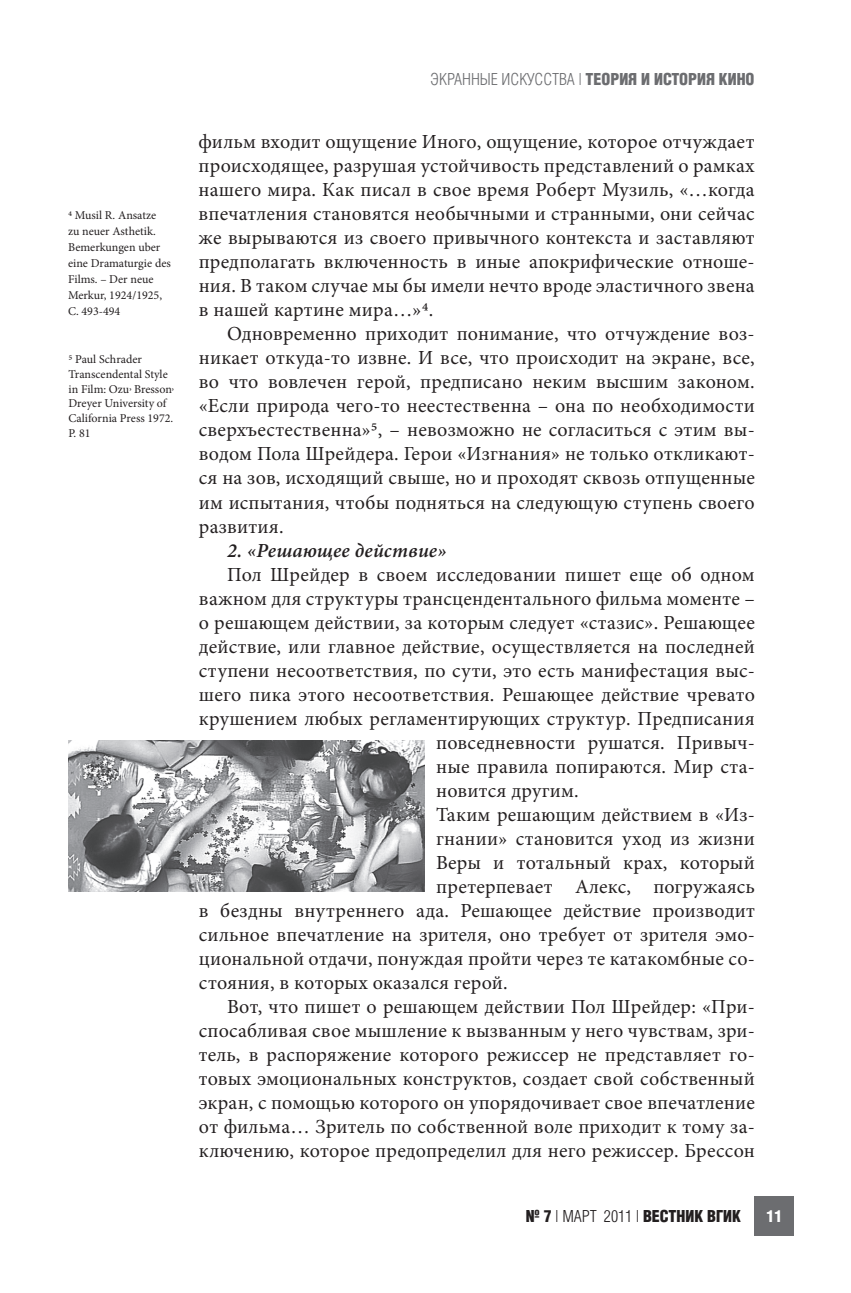
<style>
.page{position:relative;width:851px;height:1293px;background:#fff}
.page>*{position:absolute;margin:0;border:0;box-sizing:border-box;transform-origin:0 0}
.t1{font:20px/24px "Minion Pro";letter-spacing:.01em;color:#231f20;text-align:justify}
.t2{font:italic 600 20px "Minion Pro";letter-spacing:.01em;color:#231f20}
.t3{font:16px "AG Letterica Cond L";color:#6c6d70}
.t4{font:700 16px "AG Letterica Cond L";color:#231f20}
.t5{font:700 16px "AG Letterica Cond L";color:#fff}
.t6{font:12px/16px "Minion Pro";color:#231f20}
.s1{font-weight:700}
.s2{font-weight:400}
</style>
<div class="page">
<div style="left:754px;top:1196px;width:40px;height:40px;background:#6c6d70"></div>
<img style="left:68px;top:740px;width:356px;height:152px">
<p class="t6" style="left:68px;top:207px;width:104px">4 Musil R. Ansatze<br>zu neuer Asthetik.<br>Bemerkungen uber eine Dramaturgie des<br>Films. – Der neue<br>Merkur, 1924/1925,<br>C. 493-494</p>
<p class="t6" style="left:68px;top:352px;width:107px;line-height:14.6px">5 Paul Schrader<br>Transcendental Style in Film: Ozu, Bresson,<br>Dreyer University of<br>California Press 1972.<br>P. 81</p>
<p class="t3" style="left:430px;top:70px;width:326px">ЭКРАННЫЕ ИСКУССТВА | <span class="s1">ТЕОРИЯ И ИСТОРИЯ КИНО</span></p>
<p class="t1" style="left:198px;top:130px;width:557px">фильм входит ощущение Иного, ощущение, которое отчуждает происходящее, разрушая устойчивость представлений о рамках нашего мира. Как писал в свое время Роберт Музиль, «…когда впечатления становятся необычными и странными, они сейчас же вырываются из своего привычного контекста и заставляют предполагать включенность в иные апокрифические отноше&shy;ния. В таком случае мы бы имели нечто вроде эластичного звена в нашей картине мира…»4.</p>
<p class="t1" style="left:199px;top:322px;width:557px;text-indent:28px">Одновременно приходит понимание, что отчуждение воз&shy;никает откуда-то извне. И все, что происходит на экране, все, во что вовлечен герой, предписано неким высшим законом. «Если природа чего-то неестественна – она по необходимости сверхъестественна»5, – невозможно не согласиться с этим вы&shy;водом Пола Шрейдера. Герои «Изгнания» не только откликают&shy;ся на зов, исходящий свыше, но и проходят сквозь отпущенные им испытания, чтобы подняться на следующую ступень своего развития.</p>
<p class="t2" style="left:227px;top:536px;width:221px">2. «Решающее действие»</p>
<p class="t1" style="left:227px;top:562px;width:529px">Пол Шрейдер в своем исследовании пишет еще об одном</p>
<p class="t1" style="left:199px;top:586px;width:557px">важном для структуры трансцендентального фильма моменте –</p>
<p class="t1" style="left:199px;top:610px;width:557px">о решающем действии, за которым следует «стазис». Решающее</p>
<p class="t1" style="left:199px;top:634px;width:557px">действие, или главное действие, осуществляется на последней</p>
<p class="t1" style="left:199px;top:658px;width:557px">ступени несоответствия, по сути, это есть манифестация выс-</p>
<p class="t1" style="left:199px;top:682px;width:557px">шего пика этого несоответствия. Решающее действие чревато</p>
<p class="t1" style="left:199px;top:706px;width:557px">крушением любых регламентирующих структур. Предписания</p>
<p class="t1" style="left:436px;top:730px;width:320px">повседневности рушатся. Привыч-</p>
<p class="t1" style="left:436px;top:754px;width:320px">ные правила попираются. Мир ста-</p>
<p class="t1" style="left:436px;top:778px;width:144px">новится другим.</p>
<p class="t1" style="left:436px;top:802px;width:320px">Таким решающим действием в «Из-</p>
<p class="t1" style="left:436px;top:826px;width:320px">гнании» становится уход из жизни</p>
<p class="t1" style="left:436px;top:850px;width:320px">Веры и тотальный крах, который</p>
<p class="t1" style="left:436px;top:874px;width:320px">претерпевает Алекс, погружаясь</p>
<p class="t1" style="left:199px;top:898px;width:557px">в бездны внутреннего ада. Решающее действие производит</p>
<p class="t1" style="left:199px;top:922px;width:557px">сильное впечатление на зрителя, оно требует от зрителя эмо-</p>
<p class="t1" style="left:199px;top:946px;width:557px">циональной отдачи, понуждая пройти через те катакомбные со-</p>
<p class="t1" style="left:199px;top:970px;width:310px">стояния, в которых оказался герой.</p>
<p class="t1" style="left:227px;top:994px;width:529px">Вот, что пишет о решающем действии Пол Шрейдер: «При-</p>
<p class="t1" style="left:199px;top:1018px;width:557px">спосабливая свое мышление к вызванным у него чувствам, зри-</p>
<p class="t1" style="left:199px;top:1042px;width:557px">тель, в распоряжение которого режиссер не представляет го-</p>
<p class="t1" style="left:199px;top:1066px;width:557px">товых эмоциональных конструктов, создает свой собственный</p>
<p class="t1" style="left:199px;top:1090px;width:557px">экран, с помощью которого он упорядочивает свое впечатление</p>
<p class="t1" style="left:199px;top:1114px;width:557px">от фильма… Зритель по собственной воле приходит к тому за-</p>
<p class="t1" style="left:199px;top:1138px;width:557px">ключению, которое предопределил для него режиссер. Брессон</p>
<p class="t4" style="left:525px;top:1206px;width:217px">№ 7 <span class="s2">| МАРТ 2011 |</span> ВЕСТНИК ВГИК</p>
<p class="t5" style="left:766px;top:1206px;width:17px">11</p>
</div>
